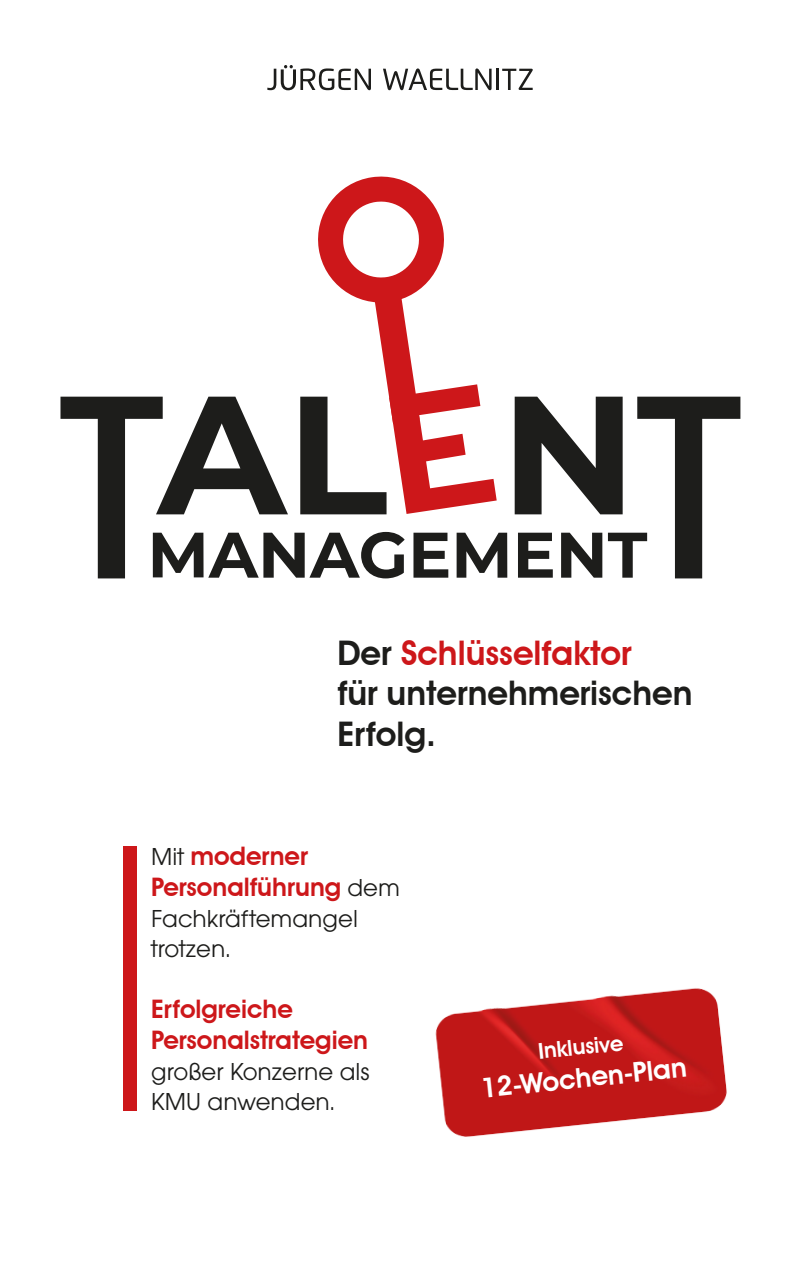
<style>
.page{position:relative;width:800px;height:1280px;background:#fff}
.page>*{position:absolute;margin:0;border:0;box-sizing:border-box;transform-origin:0 0}
.t1{font:600 33.9px/40.6px "Avant Garde IT Cby BT";color:#1d1d1b}
.t2{font:600 27.3px "Avant Garde IT Cby BT";color:#fff}
.t3{font:600 25.5px/30.6px "Avant Garde IT Cby BT";color:#cd171a}
.t4{font:25.5px/30.6px "Avant Garde Gothic Itc T";color:#1d1d1b}
.t5{font:600 21.95px "Avant Garde IT Cby BT";color:#fff}
.s1{color:#cd171a}
.s2{font-family:"Avant Garde Gothic Itc T";font-weight:400;color:#1d1d1b}
</style>
<div class="page">
<svg style="left:60px;top:397px;width:680px;height:181px"></svg>
<svg style="left:314px;top:176px;width:183px;height:338px"></svg>
<div style="left:123px;top:846px;width:14px;height:264px;background:#cd171a"></div>
<img style="left:435px;top:988px;width:292px;height:149px">
<svg style="left:267px;top:65px;width:104px;height:25px"></svg>
<svg style="left:383px;top:68px;width:109px;height:22px"></svg>
<hr style="left:496px;top:69px;width:3px;height:21px;background:#1d1d1b">
<svg style="left:502px;top:69px;width:31px;height:21px"></svg>
<h1 class="t1" style="left:337px;top:632px;width:357px">Der <span class="s1">Schlüsselfaktor<br></span>für unternehmerischen<br>Erfolg.</h1>
<p class="t3" style="left:151px;top:841px;width:250px"><span class="s2">Mit</span> moderner<br>Personalführung <span class="s2">dem</span></p>
<p class="t4" style="left:151px;top:902px;width:208px">Fachkräftemangel trotzen.</p>
<p class="t3" style="left:151px;top:994px;width:218px">Erfolgreiche<br>Personalstrategien</p>
<p class="t4" style="left:151px;top:1055px;width:221px">großer Konzerne als<br>KMU anwenden.</p>
<p class="t5" style="left:537px;top:1038px;width:87px;rotate:-6deg">Inklusive</p>
<p class="t2" style="left:479px;top:1072px;width:208px;rotate:-6deg">12-Wochen-Plan</p>
</div>
